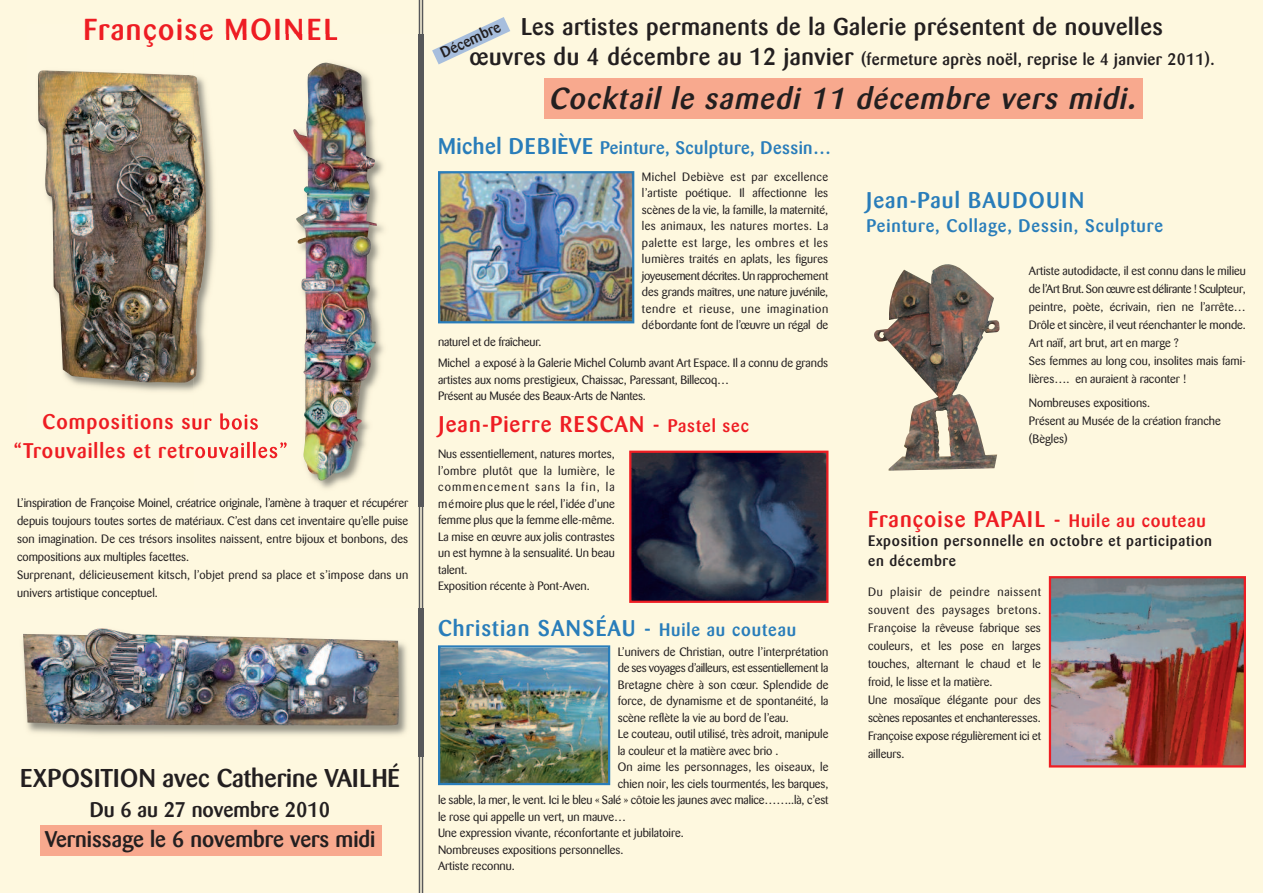
<style>
.page{position:relative;width:1263px;height:893px;background:#fef8df}
.page>*{position:absolute;margin:0;border:0;box-sizing:border-box;transform-origin:0 0}
.t1{font:italic 500 30px "Barmeno";color:#231f20}
.t2{font:500 30px "Barmeno";letter-spacing:.05em;color:#ee1d23}
.t3{font:500 25.5px "Barmeno";color:#231f20}
.t4{font:500 24px "Barmeno";letter-spacing:.025em;color:#231f20}
.t5{font:500 22.5px "Barmeno";letter-spacing:.05em;color:#ee1d23}
.t6{font:500 22.5px "Barmeno";letter-spacing:.05em;color:#297dba}
.t7{font:500 22.5px "Barmeno";color:#231f20}
.t8{font:500 21px/28.5px "Barmeno";letter-spacing:.05em;color:#ee1d23;text-align:center}
.t9{font:500 21px "Barmeno";color:#231f20}
.t10{font:500 18px "Barmeno";letter-spacing:.025em;color:#297dba}
.t11{font:500 18px "Barmeno";letter-spacing:.05em;color:#297dba}
.t12{font:500 16.5px "Barmeno";letter-spacing:.025em;color:#231f20}
.t13{font:500 15.15px "Barmeno";color:#231f20}
.t14{font:500 15px/19.5px "Barmeno";letter-spacing:.05em;color:#231f20}
.t15{font:12px/18px "Barmeno";color:#231f20}
.t16{font:12px "Barmeno";letter-spacing:-.025em;color:#231f20}
.t17{font:12px "Barmeno";letter-spacing:.02em;color:#231f20}
.s1{font-size:24px}
.s2{font-size:34.5px}
.s3{font-size:22.5px}
.s4{font-size:18px}
</style>
<div class="page">
<div style="left:544px;top:79px;width:599px;height:40px;background:#f8a98e"></div>
<div style="left:40px;top:826px;width:342px;height:30px;background:#f8a98e"></div>
<hr style="left:422px;top:0;width:1px;height:893px;background:#57585a">
<hr style="left:419px;top:0;width:1px;height:893px;background:#57585a">
<img style="left:37px;top:34px;width:157px;height:394px">
<img style="left:38px;top:70px;width:156px;height:313px">
<img style="left:632px;top:454px;width:193px;height:146px">
<div style="left:629px;top:451px;width:199px;height:152px;border:2px solid #ee1d23"></div>
<img style="left:1052px;top:579px;width:191px;height:185px">
<div style="left:1049px;top:576px;width:197px;height:191px;border:2px solid #ee1d23"></div>
<img style="left:874px;top:264px;width:126px;height:207px">
<img style="left:194px;top:34px;width:230px;height:473px">
<img style="left:422px;top:34px;width:1px;height:473px">
<img style="left:194px;top:76px;width:12px;height:302px">
<img style="left:194px;top:34px;width:52px;height:7px">
<img style="left:293px;top:62px;width:84px;height:419px">
<img style="left:23px;top:608px;width:401px;height:149px">
<img style="left:422px;top:608px;width:1px;height:149px">
<img style="left:419px;top:608px;width:1px;height:149px">
<img style="left:87px;top:628px;width:312px;height:98px">
<img style="left:441px;top:174px;width:190px;height:146px">
<div style="left:438px;top:171px;width:196px;height:152px;border:2px solid #297dba"></div>
<img style="left:441px;top:648px;width:166px;height:134px">
<div style="left:438px;top:645px;width:172px;height:140px;border:2px solid #297dba"></div>
<svg style="left:432px;top:17px;width:78px;height:47px"></svg>
<h1 class="t2" style="left:83px;top:17px;width:256px">Françoise MOINEL</h1>
<h3 class="t8" style="left:13px;top:410px;width:276px">Compositions sur bois “Trouvailles et retrouvailles”</h3>
<p class="t15" style="left:17px;top:494px;width:393px">L’inspiration de Françoise Moinel, créatrice originale, l’amène à traquer et récupérer depuis toujours toutes sortes de matériaux. C’est dans cet inventaire qu’elle puise son imagination. De ces trésors insolites naissent, entre bijoux et bonbons, des compositions aux multiples facettes.<br>Surprenant, délicieusement kitsch, l’objet prend sa place et s’impose dans un univers artistique conceptuel.</p>
<h2 class="t3" style="left:20px;top:768px;width:381px">EXPOSITION avec Catherine VAILHÉ</h2>
<h3 class="t9" style="left:90px;top:801px;width:242px">Du 6 au 27 novembre 2010</h3>
<h3 class="t7" style="left:45px;top:830px;width:332px">Vernissage le 6 novembre vers midi</h3>
<h3 class="t4" style="left:521px;top:17px;width:643px">Les artistes permanents de la Galerie présentent de nouvelles</h3>
<h3 class="t12" style="left:469px;top:53px;width:746px"><span class="s1">œuvres du 4 décembre au 12 janvier</span> (fermeture après noël, reprise le 4 janvier 2011).</h3>
<h1 class="t1" style="left:548px;top:86px;width:596px">Cocktail le samedi 11 décembre vers midi<span class="s2">.</span></h1>
<p class="t13" style="left:439px;top:47px;width:66px;rotate:-25deg">Décembre</p>
<h3 class="t10" style="left:438px;top:140px;width:395px"><span class="s3">Michel DEBIÈVE</span> Peinture, Sculpture, Dessin…</h3>
<p class="t15" style="left:642px;top:170px;width:188px;line-height:16.5px;text-align:justify">Michel Debiève est par excellence l’artiste poétique. Il affectionne les scènes de la vie, la famille, la maternité, les animaux, les natures mortes. La palette est large, les ombres et les lumières traités en aplats, les figures joyeusement décrites. Un rapprochement des grands maîtres, une nature juvénile, tendre et rieuse, une imagination débordante font de l’œuvre un régal de</p>
<p class="t15" style="left:438px;top:332px;width:392px;line-height:21px">naturel et de fraîcheur.<br>Michel a exposé à la Galerie Michel Columb avant Art Espace. Il a connu de grands</p>
<p class="t15" style="left:438px;top:372px;width:293px;line-height:16.5px">artistes aux noms prestigieux, Chaissac, Paressant, Billecoq…<br>Présent au Musée des Beaux-Arts de Nantes.</p>
<h3 class="t5" style="left:439px;top:415px;width:311px">Jean-Pierre RESCAN - <span class="s4">Pastel sec</span></h3>
<p class="t15" style="left:438px;top:447px;width:178px;line-height:16.5px">Nus essentiellement, natures mortes, l’ombre plutôt que la lumière, le commencement sans la fin, la mémoire plus que le réel, l’idée d’une femme plus que la femme elle-même.<br>La mise en œuvre aux jolis contrastes un est hymne à la sensualité. Un beau talent.<br>Exposition récente à Pont-Aven.</p>
<h3 class="t6" style="left:438px;top:619px;width:360px">Christian SANSÉAU - <span class="s4">Huile au couteau</span></h3>
<p class="t15" style="left:618px;top:643px;width:212px">L’univers de Christian, outre l’interprétation</p>
<p class="t16" style="left:618px;top:663px;width:212px">de ses voyages d’ailleurs, est essentiellement la</p>
<p class="t15" style="left:618px;top:676px;width:212px">Bretagne chère à son cœur. Splendide de</p>
<p class="t15" style="left:618px;top:693px;width:212px">force, de dynamisme et de spontanéité, la</p>
<p class="t15" style="left:618px;top:709px;width:173px">scène reflète la vie au bord de l’eau.</p>
<p class="t15" style="left:618px;top:726px;width:212px">Le couteau, outil utilisé, très adroit, manipule</p>
<p class="t15" style="left:618px;top:742px;width:162px">la couleur et la matière avec brio .</p>
<p class="t17" style="left:618px;top:762px;width:212px">On aime les personnages, les oiseaux, le</p>
<p class="t15" style="left:618px;top:775px;width:212px">chien noir, les ciels tourmentés, les barques,</p>
<p class="t15" style="left:438px;top:792px;width:392px">le sable, la mer, le vent. Ici le bleu « Salé » côtoie les jaunes avec malice……..là, c’est</p>
<p class="t15" style="left:438px;top:808px;width:190px">le rose qui appelle un vert, un mauve…</p>
<p class="t15" style="left:438px;top:825px;width:247px">Une expression vivante, réconfortante et jubilatoire.</p>
<p class="t15" style="left:438px;top:841px;width:187px">Nombreuses expositions personnelles.</p>
<p class="t15" style="left:438px;top:858px;width:78px">Artiste reconnu.</p>
<h3 class="t6" style="left:866px;top:191px;width:219px">Jean-Paul BAUDOUIN</h3>
<h3 class="t11" style="left:866px;top:218px;width:298px">Peinture, Collage, Dessin, Sculpture</h3>
<p class="t15" style="left:1029px;top:263px;width:219px">Artiste autodidacte, il est connu dans le milieu de l’Art Brut. Son œuvre est délirante ! Sculpteur, peintre, poète, écrivain, rien ne l’arrête… Drôle et sincère, il veut réenchanter le monde.<br>Art naïf, art brut, art en marge ?<br>Ses femmes au long cou, insolites mais fami&shy;lières…. en auraient à raconter !</p>
<p class="t15" style="left:1029px;top:395px;width:193px">Nombreuses expositions.<br>Présent au Musée de la création franche (Bègles)</p>
<h3 class="t5" style="left:868px;top:509px;width:339px">Françoise PAPAIL - <span class="s4">Huile au couteau</span></h3>
<p class="t14" style="left:868px;top:532px;width:345px">Exposition personnelle en octobre et participation en décembre</p>
<p class="t15" style="left:868px;top:584px;width:174px">Du plaisir de peindre naissent souvent des paysages bretons.<br>Françoise la rêveuse fabrique ses couleurs, et les pose en larges touches, alternant le chaud et le froid, le lisse et la matière.<br>Une mosaïque élégante pour des scènes reposantes et enchanteresses.<br>Françoise expose régulièrement ici et ailleurs.</p>
</div>
